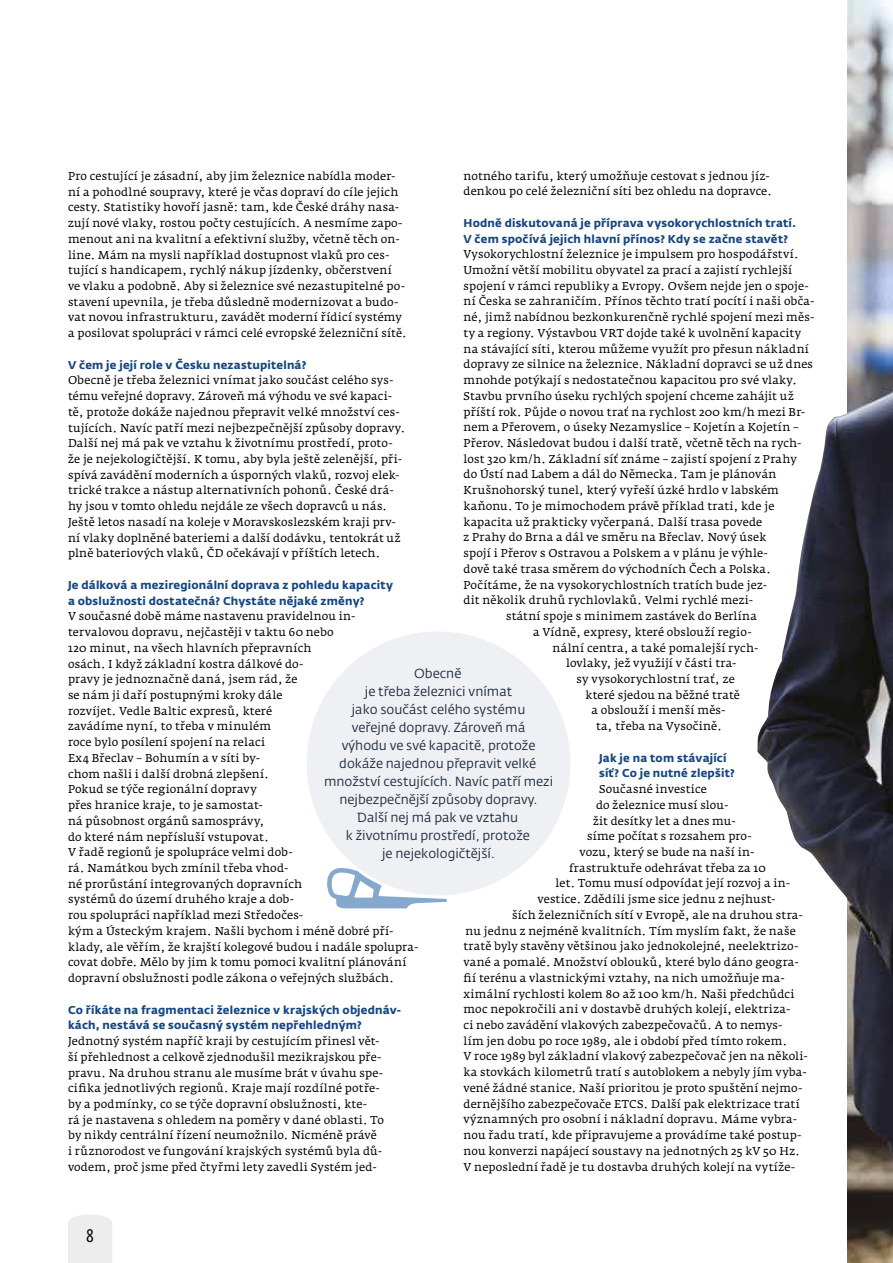
<style>
.page{position:relative;width:893px;height:1263px;background:#fff}
.page>*{position:absolute;margin:0;border:0;box-sizing:border-box;transform-origin:0 0}
.t1{font:18px "CD Fedra Cond Pro";color:#000}
.t2{font:13.05px/18px "CD Fedra";color:#1c2a3b;text-align:center}
.t3{font:11.25px/15.8px "Fedra Serif A Pro";letter-spacing:.015em;color:#000}
.t4{font:700 11.25px/15.8px "CD Fedra";letter-spacing:.015em;color:#154680}
.s1{font-size:13.5px}
</style>
<div class="page">
<div style="left:68px;top:1214px;width:44px;height:49px;background:#ededed"></div>
<img style="left:848px;top:0;width:45px;height:1263px">
<div style="left:307px;top:631px;width:263px;height:264px;background:#eef0f3;border-radius:50%"></div>
<svg style="left:327px;top:868px;width:120px;height:40px"></svg>
<img style="left:757px;top:409px;width:101px;height:492px">
<p class="t3" style="left:463px;top:168px;width:310px">notného tarifu, který umožňuje cestovat s jednou jíz&shy;denkou po celé železniční síti bez ohledu na dopravce.</p>
<p class="t4" style="left:463px;top:215px;width:334px">Hodně diskutovaná je příprava vysokorychlostních tratí.<br>V čem spočívá jejich hlavní přínos? Kdy se začne stavět?</p>
<p class="t3" style="left:463px;top:246px;width:337px">Vysokorychlostní železnice je impulsem pro hospodářství.</p>
<p class="t3" style="left:463px;top:262px;width:330px">Umožní větší mobilitu obyvatel za prací a zajistí rychlejší</p>
<p class="t3" style="left:463px;top:278px;width:347px">spojení v rámci republiky a Evropy. Ovšem nejde jen o spoje-</p>
<p class="t3" style="left:463px;top:294px;width:352px">ní Česka se zahraničím. Přínos těchto tratí pocítí i naši obča-</p>
<p class="t3" style="left:463px;top:309px;width:352px">né, jimž nabídnou bezkonkurenčně rychlé spojení mezi měs-</p>
<p class="t3" style="left:463px;top:325px;width:339px">ty a regiony. Výstavbou VRT dojde také k uvolnění kapacity</p>
<p class="t3" style="left:463px;top:341px;width:347px">na stávající síti, kterou můžeme využít pro přesun nákladní</p>
<p class="t3" style="left:463px;top:357px;width:351px">dopravy ze silnice na železnice. Nákladní dopravci se už dnes</p>
<p class="t3" style="left:463px;top:372px;width:335px">mnohde potýkají s nedostatečnou kapacitou pro své vlaky.</p>
<p class="t3" style="left:463px;top:388px;width:332px">Stavbu prvního úseku rychlých spojení chceme zahájit už</p>
<p class="t3" style="left:463px;top:404px;width:343px">příští rok. Půjde o novou trať na rychlost 200 km/h mezi Br-</p>
<p class="t3" style="left:463px;top:419px;width:337px">nem a Přerovem, o úseky Nezamyslice – Kojetín a Kojetín –</p>
<p class="t3" style="left:463px;top:435px;width:340px">Přerov. Následovat budou i další tratě, včetně těch na rych-</p>
<p class="t3" style="left:463px;top:451px;width:335px">lost 320 km/h. Základní síť známe – zajistí spojení z Prahy</p>
<p class="t3" style="left:463px;top:467px;width:314px">do Ústí nad Labem a dál do Německa. Tam je plánován</p>
<p class="t3" style="left:463px;top:482px;width:317px">Krušnohorský tunel, který vyřeší úzké hrdlo v labském</p>
<p class="t3" style="left:463px;top:498px;width:312px">kaňonu. To je mimochodem právě příklad trati, kde je</p>
<p class="t3" style="left:463px;top:514px;width:300px">kapacita už prakticky vyčerpaná. Další trasa povede</p>
<p class="t3" style="left:463px;top:530px;width:304px">z Prahy do Brna a dál ve směru na Břeclav. Nový úsek</p>
<p class="t3" style="left:463px;top:545px;width:306px">spojí i Přerov s Ostravou a Polskem a v plánu je výhle-</p>
<p class="t3" style="left:463px;top:561px;width:309px">dově také trasa směrem do východních Čech a Polska.</p>
<p class="t3" style="left:463px;top:577px;width:305px">Počítáme, že na vysokorychlostních tratích bude jez-</p>
<p class="t3" style="left:463px;top:592px;width:291px">dit několik druhů rychlovlaků. Velmi rychlé mezi-</p>
<p class="t3" style="left:506px;top:608px;width:252px">státní spoje s minimem zastávek do Berlína</p>
<p class="t3" style="left:533px;top:624px;width:220px">a Vídně, expresy, které obslouží regio-</p>
<p class="t3" style="left:553px;top:640px;width:207px">nální centra, a také pomalejší rych-</p>
<p class="t3" style="left:566px;top:655px;width:172px">lovlaky, jež využijí v části tra-</p>
<p class="t3" style="left:577px;top:671px;width:160px">sy vysokorychlostní trať, ze</p>
<p class="t3" style="left:586px;top:687px;width:156px">které sjedou na běžné tratě</p>
<p class="t3" style="left:592px;top:703px;width:135px">a obslouží i menší měs-</p>
<p class="t3" style="left:596px;top:718px;width:128px">ta, třeba na Vysočině.</p>
<p class="t4" style="left:599px;top:750px;width:137px">Jak je na tom stávající síť? Co je nutné zlepšit?</p>
<p class="t3" style="left:599px;top:781px;width:109px">Současné investice</p>
<p class="t3" style="left:596px;top:797px;width:134px">do železnice musí slou-</p>
<p class="t3" style="left:593px;top:813px;width:144px">žit desítky let a dnes mu-</p>
<p class="t3" style="left:587px;top:828px;width:166px">síme počítat s rozsahem pro-</p>
<p class="t3" style="left:580px;top:844px;width:176px">vozu, který se bude na naší in-</p>
<p class="t3" style="left:569px;top:860px;width:198px">frastruktuře odehrávat třeba za 10</p>
<p class="t3" style="left:556px;top:876px;width:236px">let. Tomu musí odpovídat její rozvoj a in-</p>
<p class="t3" style="left:538px;top:891px;width:239px">vestice. Zdědili jsme sice jednu z nejhust-</p>
<p class="t3" style="left:512px;top:907px;width:292px">ších železničních sítí v Evropě, ale na druhou stra-</p>
<p class="t3" style="left:466px;top:923px;width:332px">nu jednu z nejméně kvalitních. Tím myslím fakt, že naše</p>
<p class="t3" style="left:463px;top:939px;width:336px">tratě byly stavěny většinou jako jednokolejné, neelektrizo-</p>
<p class="t3" style="left:463px;top:954px;width:337px">vané a pomalé. Množství oblouků, které bylo dáno geogra-</p>
<p class="t3" style="left:463px;top:970px;width:323px">fií terénu a vlastnickými vztahy, na nich umožňuje ma-</p>
<p class="t3" style="left:463px;top:986px;width:333px">ximální rychlosti kolem 80 až 100 km/h. Naši předchůdci</p>
<p class="t3" style="left:463px;top:1001px;width:328px">moc nepokročili ani v dostavbě druhých kolejí, elektriza-</p>
<p class="t3" style="left:463px;top:1017px;width:320px">ci nebo zavádění vlakových zabezpečovačů. A to nemys-</p>
<p class="t3" style="left:463px;top:1033px;width:325px">lím jen dobu po roce 1989, ale i období před tímto rokem.</p>
<p class="t3" style="left:463px;top:1049px;width:346px">V roce 1989 byl základní vlakový zabezpečovač jen na několi-</p>
<p class="t3" style="left:463px;top:1064px;width:345px">ka stovkách kilometrů tratí s autoblokem a nebyly jím vyba-</p>
<p class="t3" style="left:463px;top:1080px;width:340px">vené žádné stanice. Naší prioritou je proto spuštění nejmo-</p>
<p class="t3" style="left:463px;top:1096px;width:338px">dernějšího zabezpečovače ETCS. Další pak elektrizace tratí</p>
<p class="t3" style="left:463px;top:1112px;width:335px">významných pro osobní i nákladní dopravu. Máme vybra-</p>
<p class="t3" style="left:463px;top:1127px;width:339px">nou řadu tratí, kde připravujeme a provádíme také postup-</p>
<p class="t3" style="left:463px;top:1143px;width:338px">nou konverzi napájecí soustavy na jednotných 25 kV 50 Hz.</p>
<p class="t3" style="left:463px;top:1159px;width:333px">V neposlední řadě je tu dostavba druhých kolejí na vytíže-</p>
<p class="t3" style="left:68px;top:168px;width:340px">Pro cestující je zásadní, aby jim železnice nabídla moder&shy;ní a pohodlné soupravy, které je včas dopraví do cíle jejich cesty. Statistiky hovoří jasně: tam, kde České dráhy nasa&shy;zují nové vlaky, rostou počty cestujících. A nesmíme zapo&shy;menout ani na kvalitní a efektivní služby, včetně těch on&shy;line. Mám na mysli například dostupnost vlaků pro ces&shy;tující s handicapem, rychlý nákup jízdenky, občerstvení ve vlaku a podobně. Aby si železnice své nezastupitelné po&shy;stavení upevnila, je třeba důsledně modernizovat a budo&shy;vat novou infrastrukturu, zavádět moderní řídicí systémy a posilovat spolupráci v rámci celé evropské železniční sítě.</p>
<p class="t4" style="left:68px;top:357px;width:240px">V čem je její role v Česku nezastupitelná?</p>
<p class="t3" style="left:68px;top:373px;width:339px">Obecně je třeba železnici vnímat jako součást celého sys&shy;tému veřejné dopravy. Zároveň má výhodu ve své kapaci&shy;tě, protože dokáže najednou přepravit velké množství ces&shy;tujících. Navíc patří mezi nejbezpečnější způsoby dopravy.<br>Další nej má pak ve vztahu k životnímu prostředí, proto&shy;že je nejekologičtější. K tomu, aby byla ještě zelenější, při&shy;spívá zavádění moderních a úsporných vlaků, rozvoj elek&shy;trické trakce a nástup alternativních pohonů. České drá&shy;hy jsou v tomto ohledu nejdále ze všech dopravců u nás.<br>Ještě letos nasadí na koleje v Moravskoslezském kraji prv&shy;ní vlaky doplněné bateriemi a další dodávku, tentokrát už plně bateriových vlaků, ČD očekávají v příštích letech.</p>
<p class="t4" style="left:68px;top:577px;width:326px">Je dálková a meziregionální doprava z pohledu kapacity a obslužnosti dostatečná? Chystáte nějaké změny?</p>
<p class="t3" style="left:68px;top:608px;width:352px">V současné době máme nastavenu pravidelnou in&shy;tervalovou dopravu, nejčastěji v taktu 60 nebo<br>120 minut, na všech hlavních přepravních<br>osách. I když základní kostra dálkové do-<br>pravy je jednoznačně daná, jsem rád, že<br>se nám ji daří postupnými kroky dále<br>rozvíjet. Vedle Baltic expresů, které<br>zavádíme nyní, to třeba v minulém<br>roce bylo posílení spojení na relaci<br>Ex4 Břeclav – Bohumín a v síti by-<br>chom našli i další drobná zlepšení.<br>Pokud se týče regionální dopravy<br>přes hranice kraje, to je samostat-<br>ná působnost orgánů samosprávy,<br>do které nám nepřísluší vstupovat.<br>V řadě regionů je spolupráce velmi dob-<br>rá. Namátkou bych zmínil třeba vhod-<br>né prorůstání integrovaných dopravních<br>systémů do území druhého kraje a dob-<br>rou spolupráci například mezi Středočes-<br>kým a Ústeckým krajem. Našli bychom i méně dobré pří&shy;klady, ale věřím, že krajští kolegové budou i nadále spolupra&shy;covat dobře. Mělo by jim k tomu pomoci kvalitní plánování dopravní obslužnosti podle zákona o veřejných službách.</p>
<p class="t4" style="left:68px;top:1002px;width:335px">Co říkáte na fragmentaci železnice v krajských objednáv&shy;kách, nestává se současný systém nepřehledným?</p>
<p class="t3" style="left:68px;top:1033px;width:318px">Jednotný systém napříč kraji by cestujícím přinesl vět&shy;ší přehlednost a celkově zjednodušil mezikrajskou pře&shy;pravu. Na druhou stranu ale musíme brát v úvahu spe&shy;cifika jednotlivých regionů. Kraje mají rozdílné potře&shy;by a podmínky, co se týče dopravní obslužnosti, kte-<br>rá je nastavena s ohledem na poměry v dané oblasti. To by nikdy centrální řízení neumožnilo. Nicméně právě<br>i různorodost ve fungování krajských systémů byla dů&shy;vodem, proč jsme před čtyřmi lety zavedli Systém jed-</p>
<p class="t2" style="left:324px;top:664px;width:231px">Obecně<br>je třeba železnici vnímat<br>jako součást celého systému<br>veřejné dopravy. Zároveň má<br>výhodu ve své kapacitě, protože dokáže najednou přepravit velké množství cestujících. Navíc patří mezi nejbezpečnější způsoby dopravy.<br>Další nej má pak ve vztahu<br>k životnímu prostředí, protože<br>je nejekologičtější<span class="s1">.</span></p>
<h1 class="t1" style="left:86px;top:1226px;width:10px">8</h1>
</div>
